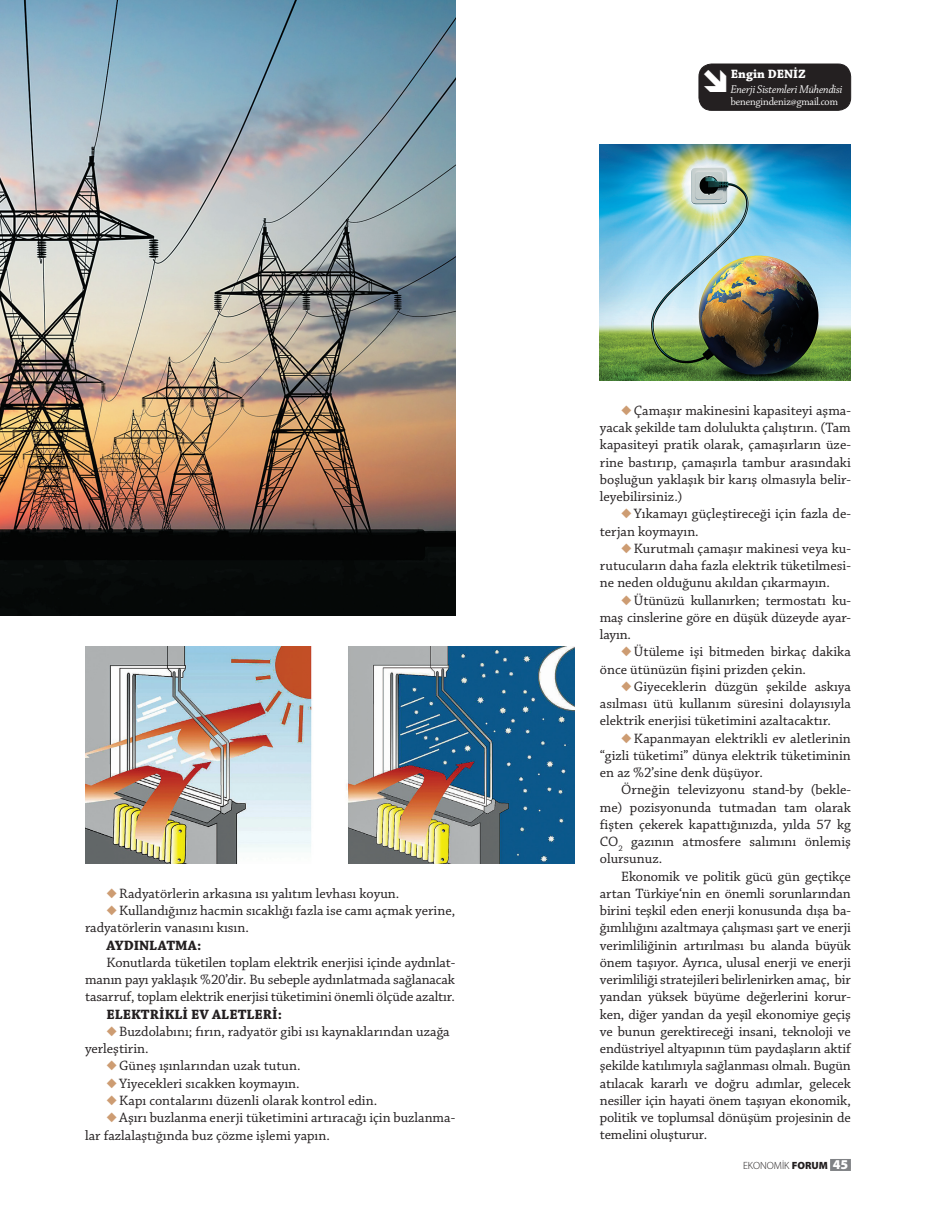
<style>
.page{position:relative;width:936px;height:1212px;background:#fff}
.page>*{position:absolute;margin:0;border:0;box-sizing:border-box;transform-origin:0 0}
.t1{font:14.25px/17.2px "Chaparral Pro";color:#231f20;text-align:justify}
.t2{font:700 14.25px "Chaparral Pro";letter-spacing:.005em;color:#231f20}
.t3{font:700 12.75px "Chaparral Pro";color:#fff}
.t4{font:12px "Chaparral Pro It Disp";color:#fff}
.t5{font:11.25px "Chaparral Pro Disp";color:#fff}
.t6{font:300 10.5px "Myriad Pro";color:#231f20}
.s1{color:#cd9c72}
.s2{font-weight:900}
.s3{font-weight:900;font-size:13.5px;color:#fff}
.s4{font-weight:900;font-size:9px;color:#808285}
</style>
<div class="page">
<div style="left:830px;top:1159px;width:20px;height:12px;background:#808285"></div>
<div style="left:699px;top:64px;width:151px;height:46px;background:#242021;border-radius:13px"></div>
<div style="left:698px;top:64px;width:152px;height:47px;border:1px solid #231f20;border-radius:13px"></div>
<img style="left:0;top:0;width:455px;height:615px">
<img style="left:600px;top:145px;width:250px;height:236px">
<img style="left:85px;top:646px;width:489px;height:217px">
<p class="t1" style="left:106px;top:886px;width:294px"><span class="s1">◆</span> Radyatörlerin arkasına ısı yalıtım levhası koyun.</p>
<p class="t1" style="left:85px;top:903px;width:371px;text-indent:21px"><span class="s1">◆</span> Kullandığınız hacmin sıcaklığı fazla ise camı açmak yerine, radyatörlerin vanasını kısın.</p>
<p class="t2" style="left:106px;top:939px;width:97px">AYDINLATMA:</p>
<p class="t1" style="left:85px;top:955px;width:371px;text-indent:21px">Konutlarda tüketilen toplam elektrik enerjisi içinde aydınlat&shy;manın payı yaklaşık %20’dir. Bu sebeple aydınlatmada sağlanacak tasarruf, toplam elektrik enerjisi tüketimini önemli ölçüde azaltır.</p>
<p class="t2" style="left:106px;top:1008px;width:177px">ELEKTRİKLİ EV ALETLERİ:</p>
<p class="t1" style="left:85px;top:1024px;width:366px;text-indent:21px"><span class="s1">◆</span> Buzdolabını; fırın, radyatör gibi ısı kaynaklarından uzağa yerleştirin.</p>
<p class="t1" style="left:106px;top:1058px;width:196px"><span class="s1">◆</span> Güneş ışınlarından uzak tutun.</p>
<p class="t1" style="left:106px;top:1076px;width:195px"><span class="s1">◆</span> Yiyecekleri sıcakken koymayın.</p>
<p class="t1" style="left:106px;top:1093px;width:272px"><span class="s1">◆</span> Kapı contalarını düzenli olarak kontrol edin.</p>
<p class="t1" style="left:85px;top:1110px;width:371px;text-indent:21px"><span class="s1">◆</span> Aşırı buzlanma enerji tüketimini artıracağı için buzlanma&shy;lar fazlalaştığında buz çözme işlemi yapın.</p>
<p class="t3" style="left:730px;top:69px;width:77px">Engin DENİZ</p>
<p class="t4" style="left:730px;top:84px;width:113px">Enerji Sistemleri Mühendisi</p>
<p class="t5" style="left:730px;top:97px;width:109px">benengindeniz@gmail.com</p>
<p class="t1" style="left:600px;top:403px;width:252px;text-indent:21px"><span class="s1">◆</span> Çamaşır makinesini kapasiteyi aşma&shy;yacak şekilde tam dolulukta çalıştırın. (Tam kapasiteyi pratik olarak, çamaşırların üze&shy;rine bastırıp, çamaşırla tambur arasındaki boşluğun yaklaşık bir karış olmasıyla belir&shy;leyebilirsiniz.)</p>
<p class="t1" style="left:600px;top:506px;width:252px;text-indent:21px"><span class="s1">◆</span> Yıkamayı güçleştireceği için fazla de&shy;terjan koymayın.</p>
<p class="t1" style="left:600px;top:541px;width:252px;text-indent:21px"><span class="s1">◆</span> Kurutmalı çamaşır makinesi veya ku&shy;rutucuların daha fazla elektrik tüketilmesi&shy;ne neden olduğunu akıldan çıkarmayın.</p>
<p class="t1" style="left:600px;top:593px;width:252px;text-indent:21px"><span class="s1">◆</span> Ütünüzü kullanırken; termostatı ku&shy;maş cinslerine göre en düşük düzeyde ayar&shy;layın.</p>
<p class="t1" style="left:600px;top:644px;width:252px;text-indent:21px"><span class="s1">◆</span> Ütüleme işi bitmeden birkaç dakika önce ütünüzün fişini prizden çekin.</p>
<p class="t1" style="left:600px;top:679px;width:252px;text-indent:21px"><span class="s1">◆</span> Giyeceklerin düzgün şekilde askıya asılması ütü kullanım süresini dolayısıyla elektrik enerjisi tüketimini azaltacaktır.</p>
<p class="t1" style="left:600px;top:731px;width:252px;text-indent:21px"><span class="s1">◆</span> Kapanmayan elektrikli ev aletlerinin “gizli tüketimi” dünya elektrik tüketiminin en az %2’sine denk düşüyor.</p>
<p class="t1" style="left:600px;top:782px;width:252px;text-indent:21px">Örneğin televizyonu stand-by (bekle&shy;me) pozisyonunda tutmadan tam olarak fişten çekerek kapattığınızda, yılda 57 kg CO<sub>2</sub> gazının atmosfere salımını önlemiş olursunuz.</p>
<p class="t1" style="left:600px;top:869px;width:252px;text-indent:21px">Ekonomik ve politik gücü gün geçtikçe artan Türkiye‘nin en önemli sorunlarından birini teşkil eden enerji konusunda dışa ba&shy;ğımlılığını azaltmaya çalışması şart ve enerji verimliliğinin artırılması bu alanda büyük önem taşıyor. Ayrıca, ulusal enerji ve enerji verimliliği stratejileri belirlenirken amaç, bir yandan yüksek büyüme değerlerini korur&shy;ken, diğer yandan da yeşil ekonomiye geçiş ve bunun gerektireceği insani, teknoloji ve endüstriyel altyapının tüm paydaşların aktif şekilde katılımıyla sağlanması olmalı. Bugün atılacak kararlı ve doğru adımlar, gelecek nesiller için hayati önem taşıyan ekonomik, politik ve toplumsal dönüşüm projesinin de temelini oluşturur.</p>
<p class="t6" style="left:743px;top:1162px;width:109px">EKONOMİK <span class="s2">FORUM</span> <span class="s3">45</span><span class="s4">i</span></p>
</div>
